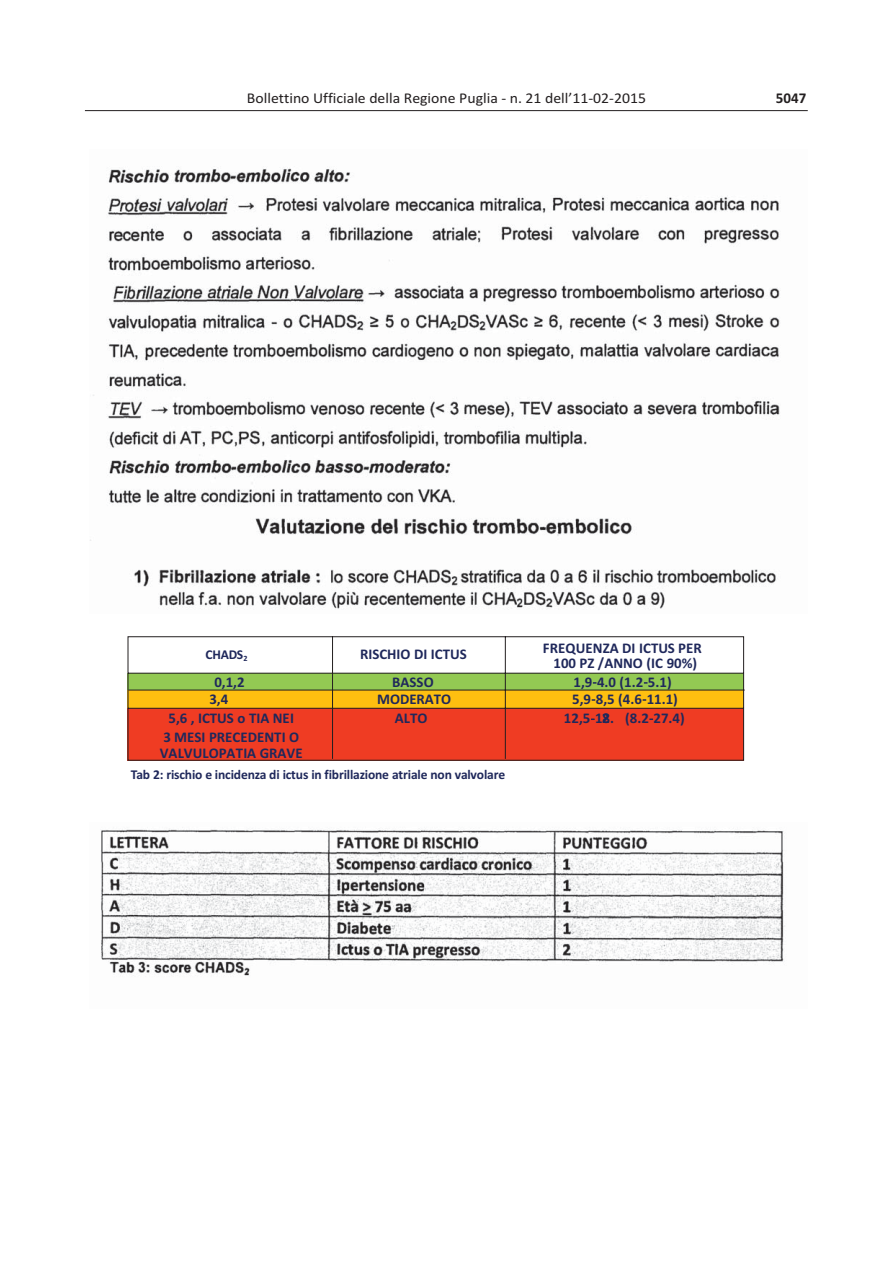
<style>
.page{position:relative;width:893px;height:1263px;background:#fff}
.page>*{position:absolute;margin:0;border:0;box-sizing:border-box;transform-origin:0 0}
.t1{font:15px "Calibri";color:#231f20;scale:1.05 1}
.t2{font:700 15px "Calibri";color:#231f20}
.t3{font:700 14.85px/15.5px "Calibri";color:#1f285b;text-align:center}
.t4{font:700 13.5px "Calibri";letter-spacing:-.01em;color:#1f285b}
</style>
<div class="page">
<hr style="left:85px;top:110px;width:723px;height:1px;background:#231f20">
<img style="left:101px;top:828px;width:684px;height:148px">
<img style="left:90px;top:168px;width:690px;height:441px">
<svg style="left:127px;top:636px;width:618px;height:125px"></svg>
<p class="t1" style="left:247px;top:92px;width:382px">Bollettino Ufficiale della Regione Puglia ‐ n. 21 dell’11‐02‐2015</p>
<p class="t2" style="left:776px;top:92px;width:32px">5047</p>
<p class="t4" style="left:205px;top:650px;width:43px">CHADS<sub>2</sub></p>
<p class="t3" style="left:360px;top:648px;width:108px">RISCHIO DI ICTUS</p>
<p class="t3" style="left:543px;top:641px;width:160px">FREQUENZA DI ICTUS PER<br>100 PZ /ANNO (IC 90%)</p>
<p class="t3" style="left:214px;top:675px;width:32px">0,1,2</p>
<p class="t3" style="left:392px;top:675px;width:43px">BASSO</p>
<p class="t3" style="left:573px;top:675px;width:100px">1,9 4.0 (1.2 5.1)</p>
<p class="t3" style="left:209px;top:692px;width:20px">3,4</p>
<p class="t3" style="left:377px;top:692px;width:76px">MODERATO</p>
<p class="t3" style="left:572px;top:692px;width:107px">5,9 8,5 (4.6 11.1)</p>
<p class="t3" style="left:163px;top:710px;width:137px;line-height:19px">5,6 , ICTUS o TIA NEI<br>3 MESI PRECEDENTI O</p>
<p class="t3" style="left:160px;top:747px;width:144px">VALVULOPATIA GRAVE</p>
<p class="t3" style="left:564px;top:711px;width:122px">12,5 18. (8.2 27.4)</p>
<p class="t3" style="left:395px;top:711px;width:34px">ALTO</p>
<p class="t3" style="left:602px;top:711px;width:9px">2</p>
<p class="t4" style="left:131px;top:769px;width:376px">Tab 2: rischio e incidenza di ictus in fibrillazione atriale non valvolare</p>
</div>
